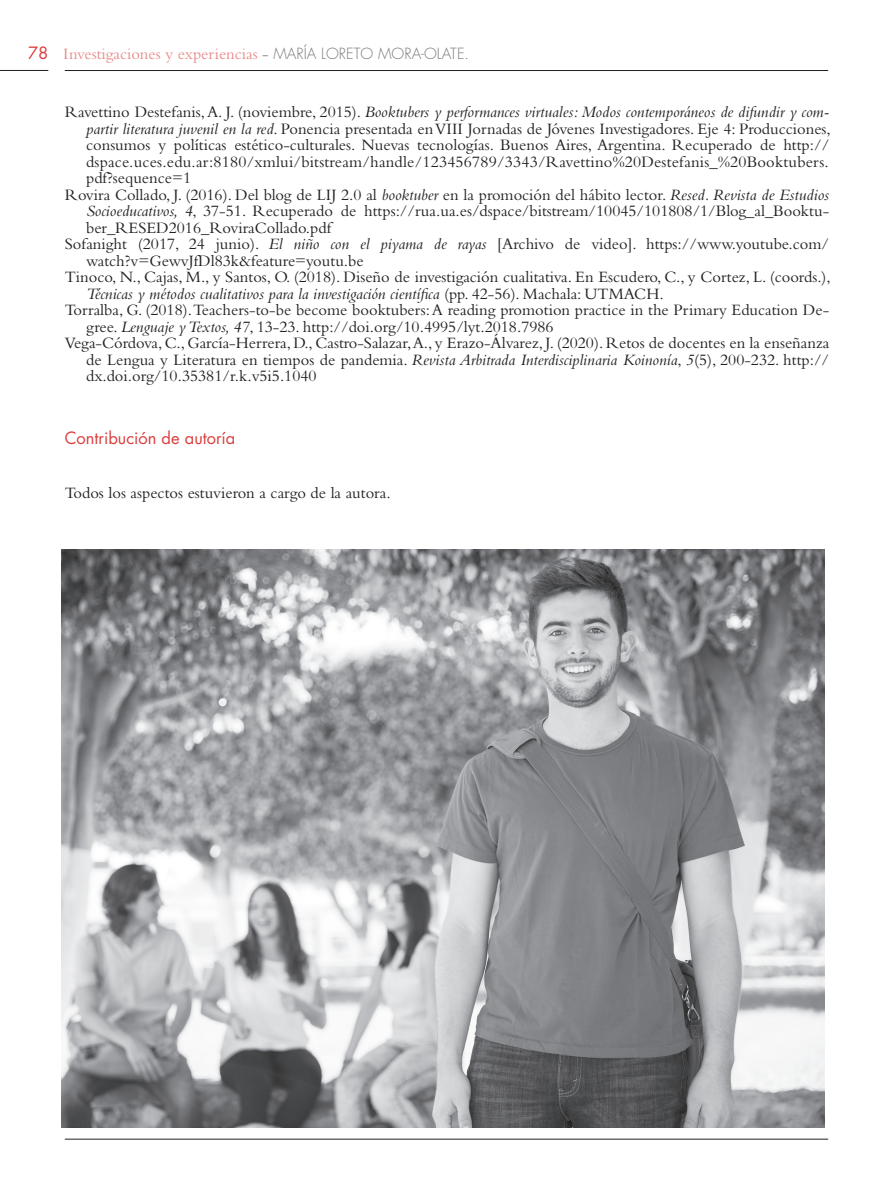
<style>
.page{position:relative;width:893px;height:1195px;background:#fff}
.page>*{position:absolute;margin:0;border:0;box-sizing:border-box;transform-origin:0 0}
.Bibliografía{font:16.5px/16.5px "Bembo Std";color:#231f20}
.t1{font:16.5px "Bembo Std";color:#da3d3c}
.Cuerpo_de_Texto_Norm{font:16.5px "Bembo Std";color:#231f20}
.subtitulo_art{font:16.5px "Futura Std";color:#da3d3c}
.s1{color:#231f20}
.s2{font-family:"Futura Std";font-weight:300;font-size:15px;color:#231f20}
.s3{font-style:italic}
</style>
<div class="page">
<hr style="left:65px;top:1139px;width:763px;height:1px;background:#231f20">
<hr style="left:0;top:70px;width:48px;height:1px;background:#231f20">
<hr style="left:65px;top:70px;width:763px;height:1px;background:#231f20">
<img style="left:62px;top:549px;width:763px;height:578px">
<p class="subtitulo_art" style="left:28px;top:43px;width:22px">78</p>
<p class="t1" style="left:64px;top:44px;width:407px">Investigaciones y experiencias <span class="s1">-</span> <span class="s2">MARÍA LORETO MORA-OLATE.</span></p>
<p class="Bibliografía" style="left:86px;top:104px;width:746px;text-indent:-21px">Ravettino Destefanis, A. J. (noviembre, 2015). <span class="s3">Booktubers y performances virtuales: Modos contemporáneos de difundir y com&shy;partir literatura juvenil en la red</span>. Ponencia presentada en VIII Jornadas de Jóvenes Investigadores. Eje 4: Producciones, consumos y políticas estético-culturales. Nuevas tecnologías. Buenos Aires, Argentina. Recuperado de http:// dspace.uces.edu.ar:8180/xmlui/bitstream/handle/123456789/3343/Ravettino%20Destefanis_%20Booktubers. pdf?sequence=1</p>
<p class="Bibliografía" style="left:86px;top:186px;width:745px;text-align:justify;text-indent:-21px">Rovira Collado, J. (2016). Del blog de LIJ 2.0 al <span class="s3">booktuber</span> en la promoción del hábito lector. <span class="s3">Resed. Revista de Estudios Socioeducativos, 4</span>, 37-51. Recuperado de https://rua.ua.es/dspace/bitstream/10045/101808/1/Blog_al_Booktu&shy;ber_RESED2016_RoviraCollado.pdf</p>
<p class="Bibliografía" style="left:86px;top:236px;width:745px;text-indent:-21px">Sofanight (2017, 24 junio). <span class="s3">El niño con el piyama de rayas</span> [Archivo de video]. https://www.youtube.com/ watch?v=GewvJfDl83k&amp;feature=youtu.be</p>
<p class="Bibliografía" style="left:86px;top:269px;width:746px;text-indent:-21px">Tinoco, N., Cajas, M., y Santos, O. (2018). Diseño de investigación cualitativa. En Escudero, C., y Cortez, L. (coords.),<br><span class="s3">Técnicas y métodos cualitativos para la investigación científica</span> (pp. 42-56). Machala: UTMACH.</p>
<p class="Bibliografía" style="left:86px;top:302px;width:745px;text-indent:-21px">Torralba, G. (2018). Teachers-to-be become booktubers: A reading promotion practice in the Primary Education De&shy;gree. <span class="s3">Lenguaje y Textos, 47</span>, 13-23. http://doi.org/10.4995/lyt.2018.7986</p>
<p class="Bibliografía" style="left:86px;top:335px;width:745px;text-align:justify;text-indent:-21px">Vega-Córdova, C., García-Herrera, D., Castro-Salazar, A., y Erazo-Álvarez, J. (2020). Retos de docentes en la enseñanza de Lengua y Literatura en tiempos de pandemia. <span class="s3">Revista Arbitrada Interdisciplinaria Koinonía</span>, <span class="s3">5</span>(5), 200-232. http:// dx.doi.org/10.35381/r.k.v5i5.1040</p>
<p class="subtitulo_art" style="left:65px;top:428px;width:172px">Contribución de autoría</p>
<p class="Cuerpo_de_Texto_Norm" style="left:65px;top:484px;width:327px">Todos los aspectos estuvieron a cargo de la autora.</p>
</div>
